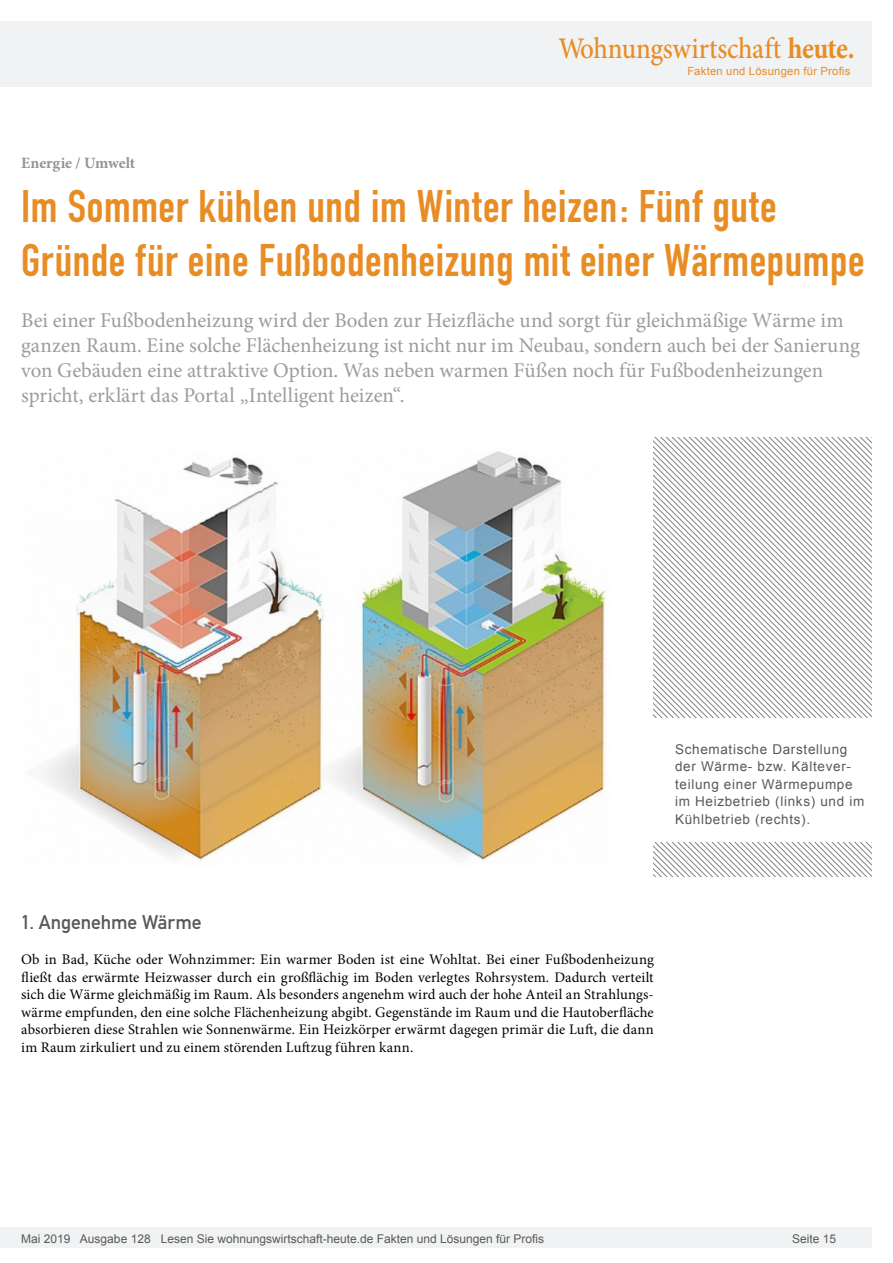
<style>
.page{position:relative;width:893px;height:1263px;background:#fff}
.page>*{position:absolute;margin:0;border:0;box-sizing:border-box;transform-origin:0 0}
.t1{font:45px/54px "DIN Engschrift";letter-spacing:.01em;color:#e88c24}
.t2{font:500 30px "Minion Pro";letter-spacing:-.01em;color:#e88c24;scale:.9 1}
.t3{font:21px/25.2px "Minion Pro";letter-spacing:-.005em;color:#9c9c9c}
.t4{font:19.5px "DIN Mittelschrift";letter-spacing:-.005em;color:#595959}
.t5{font:700 15.75px "Minion Pro";letter-spacing:-.005em;color:#939393}
.t6{font:14.7px/17.5px "Minion Pro";letter-spacing:.01em;color:#000;text-align:justify}
.t7{font:13.5px/17.5px "Arial";letter-spacing:.05em;color:#595959}
.t8{font:12px "Arial";color:#595959}
.t9{font:11.25px "Arial";letter-spacing:.025em;color:#e88c24}
.s1{font-weight:700}
</style>
<div class="page">
<div style="left:0;top:1227px;width:872px;height:20px;background:#f1f2f3"></div>
<div style="left:0;top:21px;width:872px;height:66px;background:#f1f2f3"></div>
<svg style="left:654px;top:438px;width:218px;height:88px"></svg>
<svg style="left:654px;top:526px;width:218px;height:350px"></svg>
<div style="left:654px;top:718px;width:237px;height:123px;background:#fff"></div>
<img style="left:42px;top:451px;width:564px;height:410px">
<h2 class="t2" style="left:558px;top:28px;width:331px">Wohnungswirtschaft <span class="s1">heute.</span></h2>
<p class="t9" style="left:687px;top:63px;width:165px">Fakten und Lösungen für Profis</p>
<p class="t5" style="left:21px;top:152px;width:115px">Energie / Umwelt</p>
<h1 class="t1" style="left:21px;top:180px;width:845px">Im Sommer kühlen und im Winter heizen: Fünf gute<br>Gründe für eine Fußbodenheizung mit einer Wärmepumpe</h1>
<p class="t3" style="left:21px;top:307px;width:840px">Bei einer Fußbodenheizung wird der Boden zur Heizfläche und sorgt für gleichmäßige Wärme im ganzen Raum. Eine solche Flächenheizung ist nicht nur im Neubau, sondern auch bei der Sanierung von Gebäuden eine attraktive Option. Was neben warmen Füßen noch für Fußbodenheizungen spricht, erklärt das Portal „Intelligent heizen“.</p>
<p class="t7" style="left:675px;top:740px;width:191px">Schematische Darstellung der Wärme- bzw. Kältever&shy;teilung einer Wärmepumpe im Heizbetrieb (links) und im<br>Kühlbetrieb (rechts).</p>
<h3 class="t4" style="left:21px;top:911px;width:182px">1. Angenehme Wärme</h3>
<p class="t6" style="left:21px;top:951px;width:634px">Ob in Bad, Küche oder Wohnzimmer: Ein warmer Boden ist eine Wohltat. Bei einer Fußbodenheizung fließt das erwärmte Heizwasser durch ein großflächig im Boden verlegtes Rohrsystem. Dadurch verteilt sich die Wärme gleichmäßig im Raum. Als besonders angenehm wird auch der hohe Anteil an Strahlungs&shy;wärme empfunden, den eine solche Flächenheizung abgibt. Gegenstände im Raum und die Hautoberfläche absorbieren diese Strahlen wie Sonnenwärme. Ein Heizkörper erwärmt dagegen primär die Luft, die dann im Raum zirkuliert und zu einem störenden Luftzug führen kann.</p>
<p class="t8" style="left:21px;top:1230px;width:524px">Mai 2019 Ausgabe 128 Lesen Sie wohnungswirtschaft-heute.de Fakten und Lösungen für Profis</p>
<p class="t8" style="left:792px;top:1231px;width:46px">Seite 15</p>
</div>
